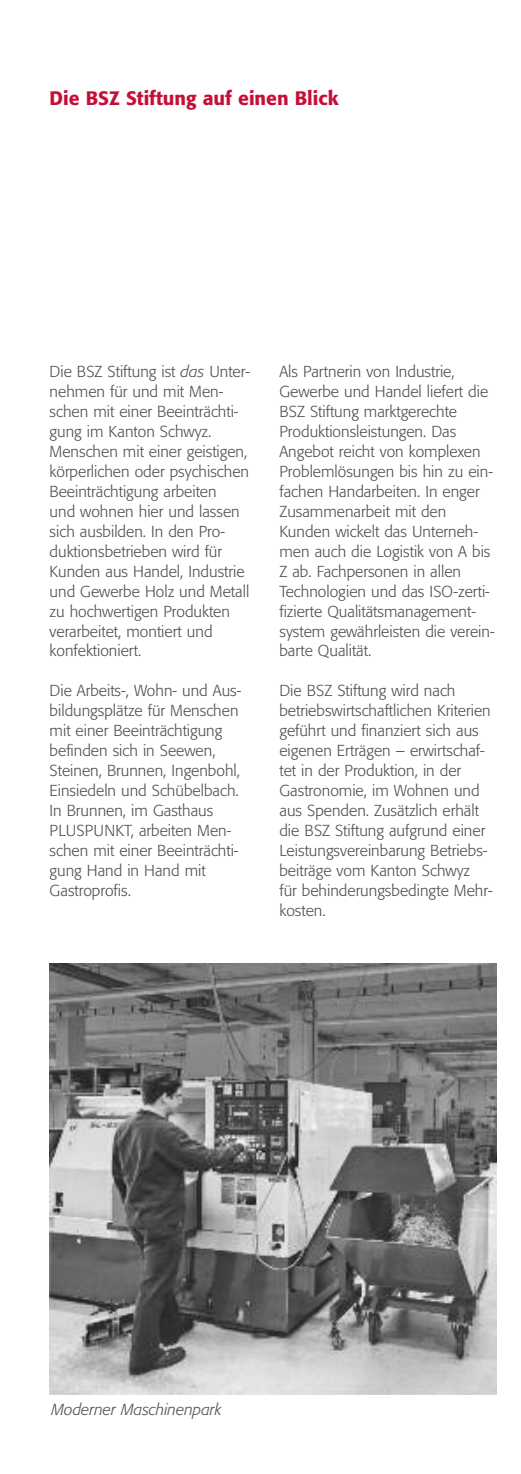
<style>
.page{position:relative;width:521px;height:1474px;background:#fff}
.page>*{position:absolute;margin:0;border:0;box-sizing:border-box;transform-origin:0 0}
.t1{font:500 19.25px "Formata";color:#c50f36}
.t2{font:300 15.75px/19.9px "Formata";color:#4e4e50}
.t3{font:italic 300 15.75px "Formata";color:#4e4e50}
.s1{font-style:italic}
</style>
<div class="page">
<img style="left:50px;top:963px;width:446px;height:431px">
<p class="t1" style="left:50px;top:90px;width:290px">Die BSZ Stiftung auf einen Blick</p>
<p class="t2" style="left:50px;top:363px;width:202px">Die BSZ Stiftung ist <span class="s1">das</span> Unter&shy;nehmen für und mit Men&shy;schen mit einer Beeinträchti&shy;gung im Kanton Schwyz.<br>Menschen mit einer geistigen, körperlichen oder psychischen<br>Beeinträchtigung arbeiten<br>und wohnen hier und lassen sich ausbilden. In den Pro&shy;duktionsbetrieben wird für<br>Kunden aus Handel, Industrie und Gewerbe Holz und Metall zu hochwertigen Produkten verarbeitet, montiert und konfektioniert.</p>
<p class="t2" style="left:50px;top:682px;width:193px">Die Arbeits-, Wohn- und Aus&shy;bildungsplätze für Menschen mit einer Beeinträchtigung befinden sich in Seewen,<br>Steinen, Brunnen, Ingenbohl,<br>Einsiedeln und Schübelbach.<br>In Brunnen, im Gasthaus<br>PLUSPUNKT, arbeiten Men&shy;schen mit einer Beeinträchti&shy;gung Hand in Hand mit<br>Gastroprofis.</p>
<p class="t2" style="left:279px;top:363px;width:217px">Als Partnerin von Industrie,<br>Gewerbe und Handel liefert die<br>BSZ Stiftung marktgerechte<br>Produktionsleistungen. Das<br>Angebot reicht von komplexen<br>Problemlösungen bis hin zu ein&shy;fachen Handarbeiten. In enger<br>Zusammenarbeit mit den<br>Kunden wickelt das Unterneh&shy;men auch die Logistik von A bis<br>Z ab. Fachpersonen in allen<br>Technologien und das ISO-zerti&shy;fizierte Qualitätsmanagement&shy;system gewährleisten die verein&shy;barte Qualität.</p>
<p class="t2" style="left:279px;top:682px;width:215px">Die BSZ Stiftung wird nach betriebswirtschaftlichen Kriterien geführt und finanziert sich aus eigenen Erträgen – erwirtschaf&shy;tet in der Produktion, in der<br>Gastronomie, im Wohnen und aus Spenden. Zusätzlich erhält die BSZ Stiftung aufgrund einer<br>Leistungsvereinbarung Betriebs&shy;beiträge vom Kanton Schwyz<br>für behinderungsbedingte Mehr&shy;kosten.</p>
<p class="t3" style="left:51px;top:1402px;width:172px">Moderner Maschinenpark</p>
</div>
